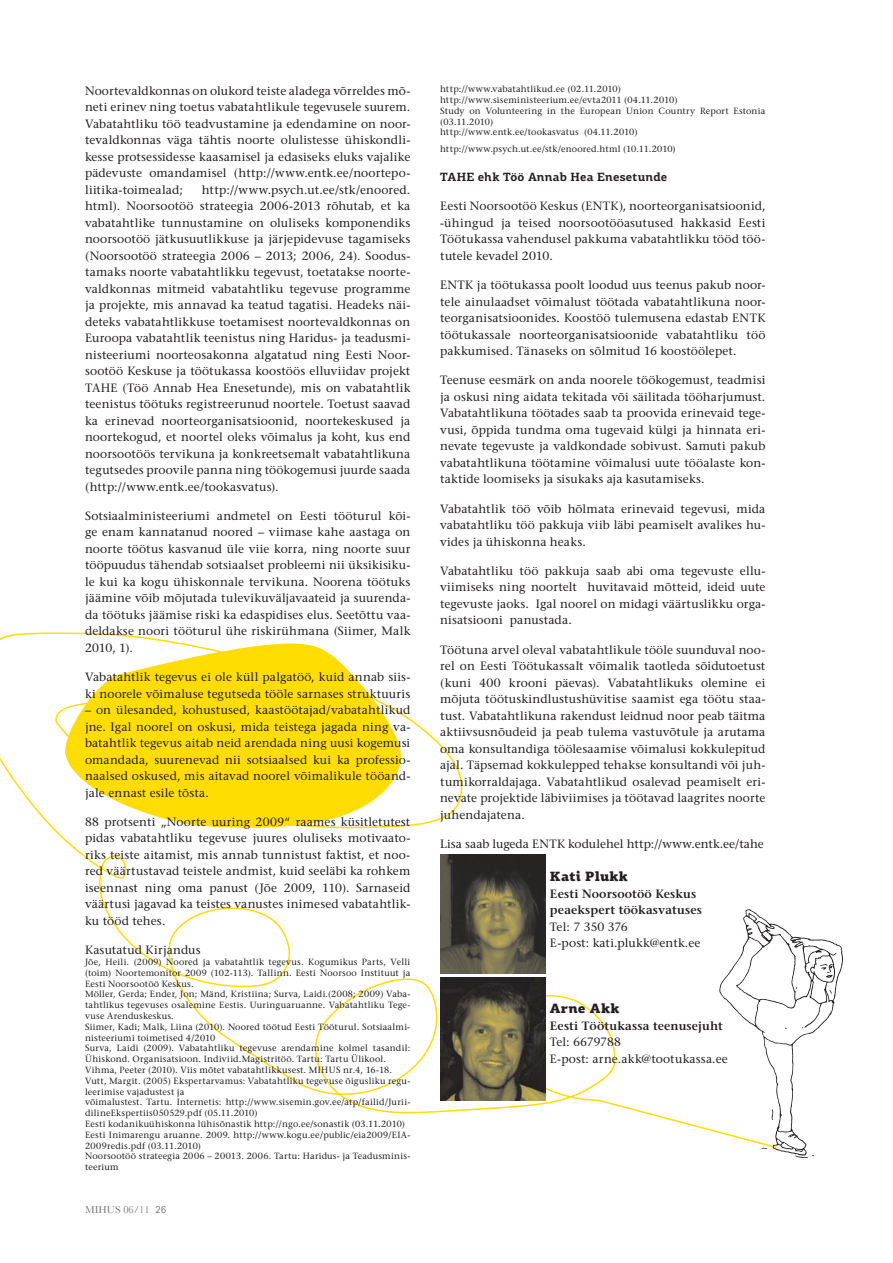
<style>
.page{position:relative;width:893px;height:1263px;background:#fff}
.page>*{position:absolute;margin:0;border:0;box-sizing:border-box;transform-origin:0 0}
.t1{font:900 13.5px "PF Centro Slab Pro";letter-spacing:.025em;color:#231f20}
.t2{font:12px/16.5px "Stone Serif";letter-spacing:.015em;color:#231f20;text-align:justify}
.t3{font:600 12px/16.5px "Stone Serif";letter-spacing:.015em;color:#231f20}
.t4{font:700 12px "PF Centro Slab Pro";letter-spacing:.015em;color:#231f20}
.t5{font:10.5px "Baskerville";color:#77787b}
.t6{font:9px/10.8px "Stone Serif";letter-spacing:.025em;color:#231f20}
.s1{font-family:"ITC Franklin Gothic Std";font-stretch:condensed}
</style>
<div class="page">
<svg style="left:0;top:632px;width:719px;height:501px"></svg>
<svg style="left:719px;top:909px;width:124px;height:249px"></svg>
<img style="left:440px;top:977px;width:105px;height:124px">
<img style="left:440px;top:855px;width:106px;height:119px">
<p class="t2" style="left:85px;top:83px;width:327px">Noortevaldkonnas on olukord teiste aladega võrreldes mõ&shy;neti erinev ning toetus vabatahtlikule tegevusele suurem.<br>Vabatahtliku töö teadvustamine ja edendamine on noor&shy;tevaldkonnas väga tähtis noorte olulistesse ühiskondli&shy;kesse protsessidesse kaasamisel ja edasiseks eluks vajalike pädevuste omandamisel (http://www.entk.ee/noortepo&shy;liitika-toimealad;</p>
<p class="t2" style="left:85px;top:182px;width:327px;text-indent:117px">http://www.psych.ut.ee/stk/enoored. html). Noorsootöö strateegia 2006-2013 rõhutab, et ka vabatahtlike tunnustamine on oluliseks komponendiks noorsootöö jätkusuutlikkuse ja järjepidevuse tagamiseks (Noorsootöö strateegia 2006 – 2013; 2006, 24). Soodus&shy;tamaks noorte vabatahtlikku tegevust, toetatakse noorte&shy;valdkonnas mitmeid vabatahtliku tegevuse programme ja projekte, mis annavad ka teatud tagatisi. Headeks näi&shy;deteks vabatahtlikkuse toetamisest noortevaldkonnas on Euroopa vabatahtlik teenistus ning Haridus- ja teadusmi&shy;nisteeriumi noorteosakonna algatatud ning Eesti Noor&shy;sootöö Keskuse ja töötukassa koostöös elluviidav projekt TAHE (Töö Annab Hea Enesetunde), mis on vabatahtlik teenistus töötuks registreerunud noortele. Toetust saavad ka erinevad noorteorganisatsioonid, noortekeskused ja noortekogud, et noortel oleks võimalus ja koht, kus end noorsootöös tervikuna ja konkreetsemalt vabatahtlikuna tegutsedes proovile panna ning töökogemusi juurde saada (http://www.entk.ee/tookasvatus).</p>
<p class="t2" style="left:85px;top:509px;width:327px">Sotsiaalministeeriumi andmetel on Eesti tööturul kõi&shy;ge enam kannatanud noored – viimase kahe aastaga on noorte töötus kasvanud üle viie korra, ning noorte suur tööpuudus tähendab sotsiaalset probleemi nii üksikisiku&shy;le kui ka kogu ühiskonnale tervikuna. Noorena töötuks jäämine võib mõjutada tulevikuväljavaateid ja suurenda&shy;da töötuks jäämise riski ka edaspidises elus. Seetõttu vaa&shy;deldakse noori tööturul ühe riskirühmana (Siimer, Malk 2010, 1).</p>
<p class="t2" style="left:85px;top:670px;width:327px">Vabatahtlik tegevus ei ole küll palgatöö, kuid annab siis&shy;ki noorele võimaluse tegutseda tööle sarnases struktuuris</p>
<p class="t2" style="left:85px;top:703px;width:327px">– on ülesanded, kohustused, kaastöötajad/vabatahtlikud jne. Igal noorel on oskusi, mida teistega jagada ning va&shy;batahtlik tegevus aitab neid arendada ning uusi kogemusi omandada, suurenevad nii sotsiaalsed kui ka professio&shy;naalsed oskused, mis aitavad noorel võimalikule tööand&shy;jale ennast esile tõsta.</p>
<p class="t2" style="left:85px;top:815px;width:327px">88 protsenti „Noorte uuring 2009“ raames küsitletutest pidas vabatahtliku tegevuse juures oluliseks motivaato&shy;riks teiste aitamist, mis annab tunnistust faktist, et noo&shy;red väärtustavad teistele andmist, kuid seeläbi ka rohkem iseennast ning oma panust (Jõe 2009, 110). Sarnaseid väärtusi jagavad ka teistes vanustes inimesed vabatahtlik&shy;ku tööd tehes.</p>
<p class="t2" style="left:85px;top:943px;width:117px">Kasutatud Kirjandus</p>
<p class="t6" style="left:85px;top:957px;width:327px">Jõe, Heili. (2009) Noored ja vabatahtlik tegevus. Kogumikus Parts, Velli (toim) Noortemonitor 2009 (102-113). Tallinn. Eesti Noorsoo Instituut ja Eesti Noorsootöö Keskus.<br>Möller, Gerda; Ender, Jon; Mänd, Kristiina; Surva, Laidi.(2008; 2009) Vaba&shy;tahtlikus tegevuses osalemine Eestis. Uuringuaruanne. Vabatahtliku Tege&shy;vuse Arenduskeskus.<br>Siimer, Kadi; Malk, Liina (2010). Noored töötud Eesti Tööturul. Sotsiaalmi&shy;nisteeriumi toimetised 4/2010<br>Surva, Laidi (2009). Vabatahtliku tegevuse arendamine kolmel tasandil:<br>Ühiskond. Organisatsioon. Indiviid.Magistritöö. Tartu: Tartu Ülikool.<br>Vihma, Peeter (2010). Viis mõtet vabatahtlikkusest. MIHUS nr.4, 16-18.<br>Vutt, Margit. (2005) Ekspertarvamus: Vabatahtliku tegevuse õigusliku regu&shy;leerimise vajadustest ja<br>võimalustest. Tartu. Internetis: http://www.sisemin.gov.ee/atp/failid/Jurii&shy;dilineEkspertiis050529.pdf (05.11.2010)<br>Eesti kodanikuühiskonna lühisõnastik http://ngo.ee/sonastik (03.11.2010)<br>Eesti Inimarengu aruanne. 2009. http://www.kogu.ee/public/eia2009/EIA-2009redis.pdf (03.11.2010)<br>Noorsootöö strateegia 2006 – 20013. 2006. Tartu: Haridus- ja Teadusminis&shy;teerium</p>
<p class="t5" style="left:85px;top:1203px;width:83px">MIHUS 06/11 <span class="s1">26</span></p>
<p class="t6" style="left:440px;top:85px;width:327px">http://www.vabatahtlikud.ee (02.11.2010) http://www.siseministeerium.ee/evta2011 (04.11.2010)<br>Study on Volunteering in the European Union Country Report Estonia (03.11.2010)<br>http://www.entk.ee/tookasvatus (04.11.2010)</p>
<p class="t6" style="left:440px;top:144px;width:237px">http://www.psych.ut.ee/stk/enoored.html (10.11.2010)</p>
<p class="t4" style="left:440px;top:173px;width:229px">TAHE ehk Töö Annab Hea Enesetunde</p>
<p class="t2" style="left:440px;top:199px;width:327px">Eesti Noorsootöö Keskus (ENTK), noorteorganisatsioonid, -ühingud ja teised noorsootööasutused hakkasid Eesti Töötukassa vahendusel pakkuma vabatahtlikku tööd töö&shy;tutele kevadel 2010.</p>
<p class="t2" style="left:440px;top:278px;width:327px">ENTK ja töötukassa poolt loodud uus teenus pakub noor&shy;tele ainulaadset võimalust töötada vabatahtlikuna noor&shy;teorganisatsioonides. Koostöö tulemusena edastab ENTK töötukassale noorteorganisatsioonide vabatahtliku töö pakkumised. Tänaseks on sõlmitud 16 koostöölepet.</p>
<p class="t2" style="left:440px;top:373px;width:327px">Teenuse eesmärk on anda noorele töökogemust, teadmisi ja oskusi ning aidata tekitada või säilitada tööharjumust.<br>Vabatahtlikuna töötades saab ta proovida erinevaid tege&shy;vusi, õppida tundma oma tugevaid külgi ja hinnata eri&shy;nevate tegevuste ja valdkondade sobivust. Samuti pakub vabatahtlikuna töötamine võimalusi uute tööalaste kon&shy;taktide loomiseks ja sisukaks aja kasutamiseks.</p>
<p class="t2" style="left:440px;top:502px;width:327px">Vabatahtlik töö võib hõlmata erinevaid tegevusi, mida vabatahtliku töö pakkuja viib läbi peamiselt avalikes hu&shy;vides ja ühiskonna heaks.</p>
<p class="t2" style="left:440px;top:564px;width:327px">Vabatahtliku töö pakkuja saab abi oma tegevuste ellu&shy;viimiseks ning noortelt huvitavaid mõtteid, ideid uute tegevuste jaoks. Igal noorel on midagi väärtuslikku orga&shy;nisatsiooni panustada.</p>
<p class="t2" style="left:440px;top:643px;width:327px">Töötuna arvel oleval vabatahtlikule tööle suunduval noo&shy;rel on Eesti Töötukassalt võimalik taotleda sõidutoetust (kuni 400 krooni päevas). Vabatahtlikuks olemine ei mõjuta töötuskindlustushüvitise saamist ega töötu staa&shy;tust. Vabatahtlikuna rakendust leidnud noor peab täitma aktiivsusnõudeid ja peab tulema vastuvõtule ja arutama oma konsultandiga töölesaamise võimalusi kokkulepitud ajal. Täpsemad kokkulepped tehakse konsultandi või juh&shy;tumikorraldajaga. Vabatahtlikud osalevad peamiselt eri&shy;nevate projektide läbiviimises ja töötavad laagrites noorte juhendajatena.</p>
<p class="t2" style="left:440px;top:837px;width:325px">Lisa saab lugeda ENTK kodulehel http://www.entk.ee/tahe</p>
<p class="t1" style="left:550px;top:870px;width:79px">Kati Plukk</p>
<p class="t3" style="left:550px;top:886px;width:153px">Eesti Noorsootöö Keskus peaekspert töökasvatuses</p>
<p class="t2" style="left:550px;top:919px;width:152px">Tel: 7 350 376<br>E-post: kati.plukk@entk.ee</p>
<p class="t1" style="left:550px;top:1002px;width:71px">Arne Akk</p>
<p class="t3" style="left:550px;top:1018px;width:175px">Eesti Töötukassa teenusejuht</p>
<p class="t2" style="left:550px;top:1035px;width:180px">Tel: 6679788<br>E-post: arne.akk@tootukassa.ee</p>
</div>
